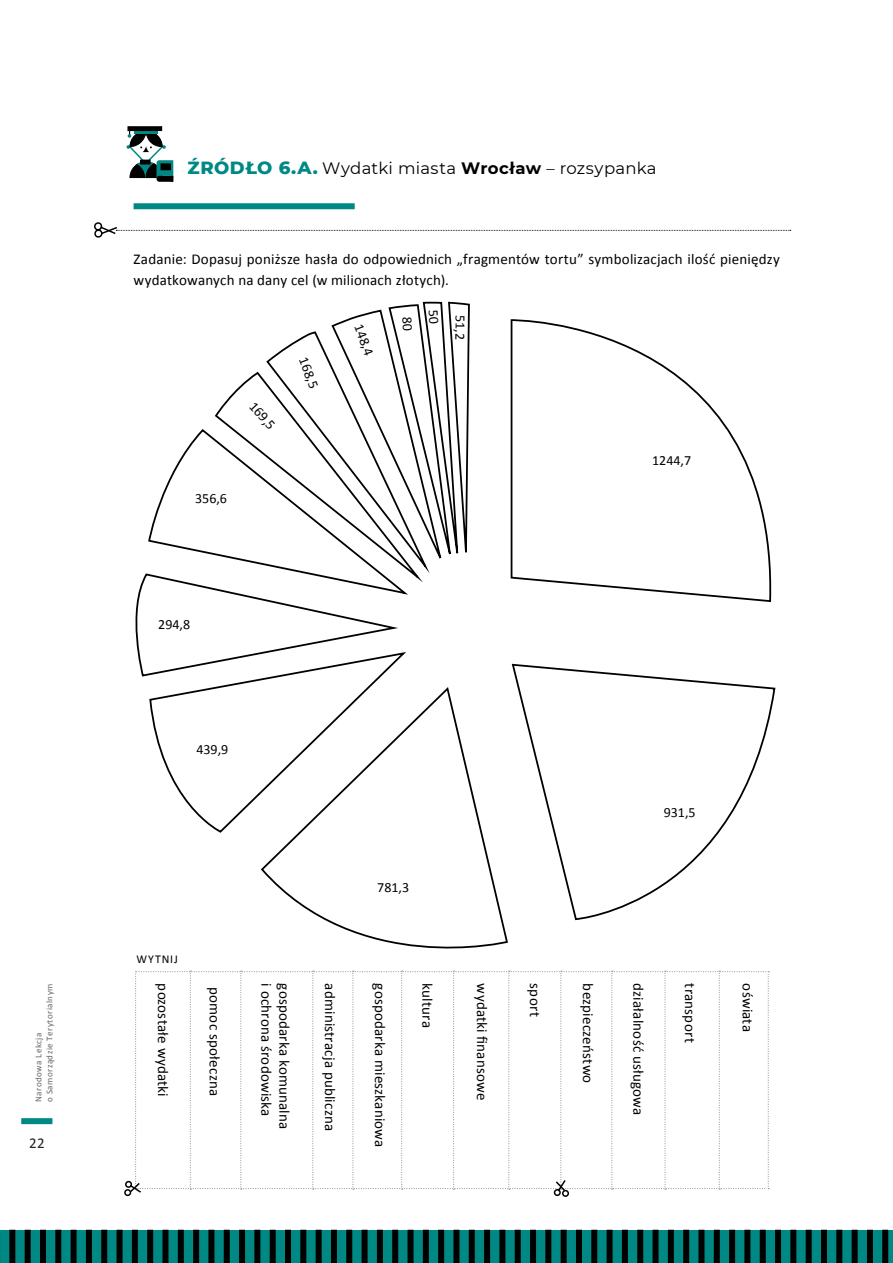
<style>
.page{position:relative;width:893px;height:1263px;background:#fff}
.page>*{position:absolute;margin:0;border:0;box-sizing:border-box;transform-origin:0 0}
.t1{font:16.5px "Montserrat";letter-spacing:.015em;color:#000}
.t2{font:15px/21px "Calibri";letter-spacing:.01em;color:#000}
.t3{font:15px "Calibri";color:#222223}
.t4{font:14.1px "Calibri";color:#000}
.t5{font:13.95px "Calibri";color:#000}
.t6{font:12px "Calibri";letter-spacing:.07em;color:#000}
.t7{font:9px/10.8px "Calibri";letter-spacing:.05em;color:#636466}
.s1{font-weight:800;font-size:18px;color:#008984}
.s2{font-weight:700}
</style>
<div class="page">
<div style="left:21px;top:1118px;width:31px;height:6px;background:#008984"></div>
<div style="left:0;top:1230px;width:893px;height:33px;background:#008984"></div>
<div style="left:101px;top:1230px;width:6px;height:33px;background:#000"></div>
<div style="left:224px;top:1230px;width:6px;height:33px;background:#000"></div>
<div style="left:346px;top:1230px;width:6px;height:33px;background:#000"></div>
<div style="left:469px;top:1230px;width:6px;height:33px;background:#000"></div>
<div style="left:591px;top:1230px;width:6px;height:33px;background:#000"></div>
<div style="left:714px;top:1230px;width:6px;height:33px;background:#000"></div>
<div style="left:836px;top:1230px;width:6px;height:33px;background:#000"></div>
<div style="left:40px;top:1230px;width:6px;height:33px;background:#000"></div>
<div style="left:162px;top:1230px;width:6px;height:33px;background:#000"></div>
<div style="left:285px;top:1230px;width:6px;height:33px;background:#000"></div>
<div style="left:407px;top:1230px;width:6px;height:33px;background:#000"></div>
<div style="left:530px;top:1230px;width:6px;height:33px;background:#000"></div>
<div style="left:652px;top:1230px;width:6px;height:33px;background:#000"></div>
<div style="left:775px;top:1230px;width:6px;height:33px;background:#000"></div>
<div style="left:9px;top:1230px;width:6px;height:33px;background:#000"></div>
<div style="left:132px;top:1230px;width:6px;height:33px;background:#000"></div>
<div style="left:254px;top:1230px;width:6px;height:33px;background:#000"></div>
<div style="left:377px;top:1230px;width:6px;height:33px;background:#000"></div>
<div style="left:499px;top:1230px;width:6px;height:33px;background:#000"></div>
<div style="left:622px;top:1230px;width:6px;height:33px;background:#000"></div>
<div style="left:744px;top:1230px;width:6px;height:33px;background:#000"></div>
<div style="left:867px;top:1230px;width:6px;height:33px;background:#000"></div>
<div style="left:71px;top:1230px;width:6px;height:33px;background:#000"></div>
<div style="left:193px;top:1230px;width:6px;height:33px;background:#000"></div>
<div style="left:316px;top:1230px;width:6px;height:33px;background:#000"></div>
<div style="left:438px;top:1230px;width:6px;height:33px;background:#000"></div>
<div style="left:561px;top:1230px;width:6px;height:33px;background:#000"></div>
<div style="left:683px;top:1230px;width:6px;height:33px;background:#000"></div>
<div style="left:806px;top:1230px;width:6px;height:33px;background:#000"></div>
<hr style="left:0;top:1230px;width:1px;height:33px;background:#000">
<div style="left:117px;top:1230px;width:6px;height:33px;background:#000"></div>
<div style="left:239px;top:1230px;width:6px;height:33px;background:#000"></div>
<div style="left:362px;top:1230px;width:6px;height:33px;background:#000"></div>
<div style="left:484px;top:1230px;width:6px;height:33px;background:#000"></div>
<div style="left:607px;top:1230px;width:6px;height:33px;background:#000"></div>
<div style="left:729px;top:1230px;width:6px;height:33px;background:#000"></div>
<div style="left:852px;top:1230px;width:6px;height:33px;background:#000"></div>
<div style="left:55px;top:1230px;width:6px;height:33px;background:#000"></div>
<div style="left:178px;top:1230px;width:6px;height:33px;background:#000"></div>
<div style="left:300px;top:1230px;width:6px;height:33px;background:#000"></div>
<div style="left:423px;top:1230px;width:6px;height:33px;background:#000"></div>
<div style="left:545px;top:1230px;width:6px;height:33px;background:#000"></div>
<div style="left:668px;top:1230px;width:6px;height:33px;background:#000"></div>
<div style="left:790px;top:1230px;width:6px;height:33px;background:#000"></div>
<div style="left:25px;top:1230px;width:6px;height:33px;background:#000"></div>
<div style="left:147px;top:1230px;width:6px;height:33px;background:#000"></div>
<div style="left:270px;top:1230px;width:6px;height:33px;background:#000"></div>
<div style="left:392px;top:1230px;width:6px;height:33px;background:#000"></div>
<div style="left:515px;top:1230px;width:6px;height:33px;background:#000"></div>
<div style="left:637px;top:1230px;width:6px;height:33px;background:#000"></div>
<div style="left:760px;top:1230px;width:6px;height:33px;background:#000"></div>
<div style="left:882px;top:1230px;width:6px;height:33px;background:#000"></div>
<div style="left:86px;top:1230px;width:6px;height:33px;background:#000"></div>
<div style="left:208px;top:1230px;width:6px;height:33px;background:#000"></div>
<div style="left:331px;top:1230px;width:6px;height:33px;background:#000"></div>
<div style="left:453px;top:1230px;width:6px;height:33px;background:#000"></div>
<div style="left:576px;top:1230px;width:6px;height:33px;background:#000"></div>
<div style="left:698px;top:1230px;width:6px;height:33px;background:#000"></div>
<div style="left:821px;top:1230px;width:6px;height:33px;background:#000"></div>
<div style="left:134px;top:203px;width:221px;height:6px;background:#008984"></div>
<svg style="left:510px;top:319px;width:262px;height:283px"></svg>
<svg style="left:511px;top:663px;width:265px;height:258px"></svg>
<svg style="left:261px;top:687px;width:247px;height:262px"></svg>
<svg style="left:149px;top:678px;width:257px;height:158px"></svg>
<svg style="left:94px;top:222px;width:697px;height:16px"></svg>
<hr style="left:128px;top:127px;width:34px;height:4px;background:#000">
<div style="left:128px;top:126px;width:34px;height:5px;border:1px solid #000"></div>
<svg style="left:126px;top:129px;width:47px;height:53px"></svg>
<div style="left:161px;top:164px;width:9px;height:6px;background:#000"></div>
<div style="left:161px;top:164px;width:10px;height:6px;border:1px solid #000"></div>
<div style="left:124px;top:1189px;width:8px;height:7px;border:2px solid #000;border-radius:2px"></div>
<div style="left:125px;top:1180px;width:7px;height:8px;border:2px solid #000;border-radius:2px"></div>
<div style="left:562px;top:1189px;width:7px;height:8px;border:2px solid #000;border-radius:2px"></div>
<div style="left:553px;top:1189px;width:8px;height:7px;border:2px solid #000;border-radius:2px"></div>
<svg style="left:128px;top:970px;width:641px;height:224px"></svg>
<svg style="left:135px;top:301px;width:335px;height:377px"></svg>
<p class="t7" style="left:33px;top:1102px;width:120px;rotate:-90deg">Narodowa Lekcja<br>o Samorządzie Terytorialnym</p>
<p class="t3" style="left:29px;top:1134px;width:17px">22</p>
<p class="t1" style="left:188px;top:157px;width:471px"><span class="s1">ŹRÓDŁO 6.A.</span> Wydatki miasta <span class="s2">Wrocław</span> – rozsypanka</p>
<p class="t2" style="left:134px;top:249px;width:648px">Zadanie: Dopasuj poniższe hasła do odpowiednich „fragmentów tortu” symbolizacjach ilość pieniędzy wydatkowanych na dany cel (w milionach złotych).</p>
<p class="t4" style="left:258px;top:398px;width:33px;rotate:48deg">169,5</p>
<p class="t4" style="left:311px;top:354px;width:33px;rotate:69deg">168,5</p>
<p class="t4" style="left:195px;top:490px;width:33px">356,6</p>
<p class="t4" style="left:367px;top:321px;width:33px;rotate:69deg">148,4</p>
<p class="t5" style="left:469px;top:315px;width:26px;rotate:91deg">51,2</p>
<p class="t4" style="left:158px;top:616px;width:33px">294,8</p>
<p class="t4" style="left:196px;top:740px;width:33px">439,9</p>
<p class="t6" style="left:137px;top:951px;width:43px">WYTNIJ</p>
<p class="t4" style="left:377px;top:878px;width:33px">781,3</p>
<p class="t4" style="left:652px;top:451px;width:41px">1244,7</p>
<p class="t4" style="left:664px;top:804px;width:33px">931,5</p>
<p class="t2" style="left:174px;top:983px;width:115px;rotate:90deg">pozostałe wydatki</p>
<p class="t2" style="left:225px;top:987px;width:110px;rotate:90deg">pomoc społeczna</p>
<p class="t2" style="left:277px;top:983px;width:134px;rotate:90deg">i ochrona środowiska</p>
<p class="t2" style="left:295px;top:983px;width:147px;rotate:90deg">gospodarka komunalna</p>
<p class="t2" style="left:341px;top:983px;width:149px;rotate:90deg">administracja publiczna</p>
<p class="t2" style="left:391px;top:983px;width:165px;rotate:90deg">gospodarka mieszkaniowa</p>
<p class="t2" style="left:438px;top:983px;width:46px;rotate:90deg">kultura</p>
<p class="t2" style="left:492px;top:983px;width:118px;rotate:90deg">wydatki finansowe</p>
<p class="t2" style="left:546px;top:983px;width:35px;rotate:90deg">sport</p>
<p class="t2" style="left:599px;top:983px;width:101px;rotate:90deg">bezpieczeństwo</p>
<p class="t2" style="left:649px;top:983px;width:134px;rotate:90deg">działalność usługowa</p>
<p class="t2" style="left:700px;top:983px;width:61px;rotate:90deg">transport</p>
<p class="t2" style="left:758px;top:983px;width:50px;rotate:90deg">oświata</p>
</div>
